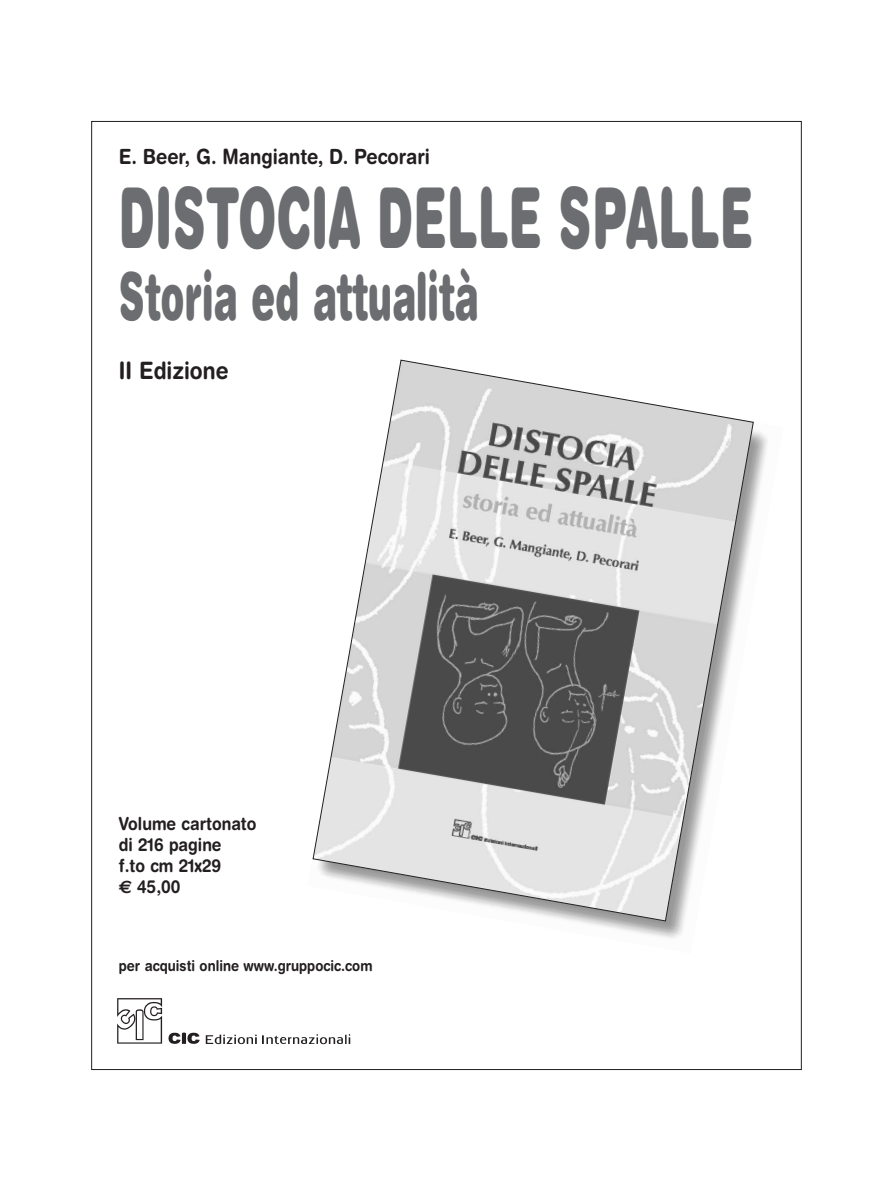
<style>
.page{position:relative;width:893px;height:1191px;background:#fff}
.page>*{position:absolute;margin:0;border:0;box-sizing:border-box;transform-origin:0 0}
.t1{font:900 84px "Helvetica Rounded";color:#6c6d70;scale:.55 1}
.t2{font:900 66px "Helvetica Rounded";color:#6c6d70;scale:.55 1}
.t3{font:700 24px "Helvetica Rounded";color:#231f20;scale:.88 1}
.t4{font:700 21px "Helvetica Rounded";color:#231f20;scale:.88 1}
.t5{font:700 18px/21px "Helvetica Rounded";color:#231f20;scale:.88 1}
.t6{font:700 15px "Helvetica Rounded";color:#231f20;scale:.88 1}
.s1{font-family:"Euro Sans"}
</style>
<div class="page">
<img style="left:117px;top:998px;width:234px;height:47px">
<img style="left:578px;top:431px;width:189px;height:507px">
<svg style="left:312px;top:359px;width:442px;height:562px"></svg>
<p class="t4" style="left:119px;top:149px;width:355px">E. Beer, G. Mangiante, D. Pecorari</p>
<h1 class="t1" style="left:119px;top:188px;width:1154px">DISTOCIA DELLE SPALLE</h1>
<h2 class="t2" style="left:119px;top:273px;width:656px">Storia ed attualità</h2>
<h3 class="t3" style="left:119px;top:361px;width:126px">II Edizione</h3>
<p class="t5" style="left:119px;top:815px;width:158px">Volume cartonato di 216 pagine<br>f.to cm 21x29<br><span class="s1">€</span> 45,00</p>
<p class="t6" style="left:119px;top:960px;width:290px">per acquisti online www.gruppocic.com</p>
</div>
